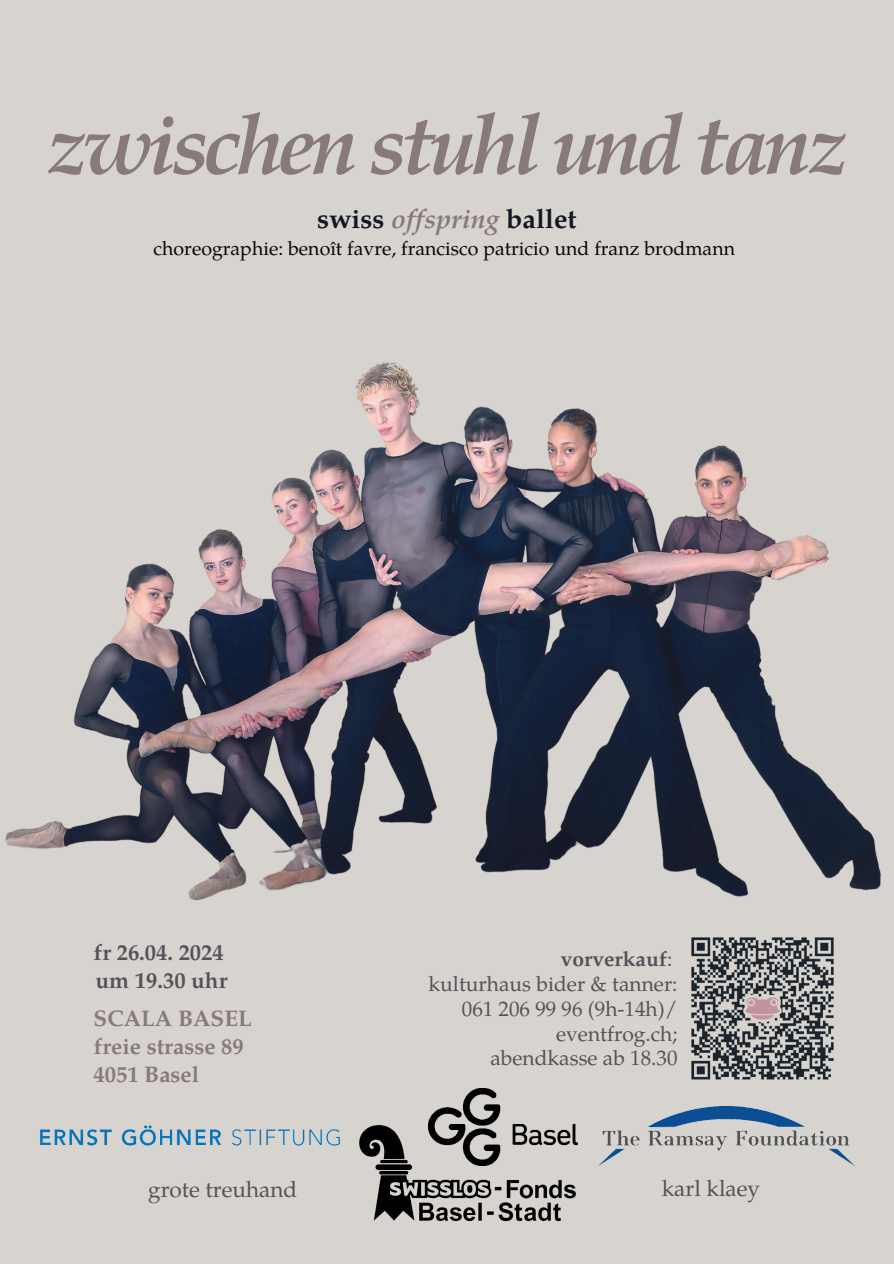
<style>
.page{position:relative;width:894px;height:1264px;background:#fff}
.page>*{position:absolute;margin:0;border:0;box-sizing:border-box;transform-origin:0 0}
.t1{font:italic 700 84.6px "Te X Gyre Pagella";letter-spacing:-.06em;color:#887a78}
.t2{font:700 27px "Te X Gyre Pagella";color:#131721}
.t3{font:700 22.5px/28.2px "Te X Gyre Pagella";color:#887a78}
.t4{font:22.5px "Te X Gyre Pagella";color:#595059}
.t5{font:700 22.5px/28.2px "Te X Gyre Pagella";color:#595059}
.t6{font:21px/24.8px "Te X Gyre Pagella";color:#595059;text-align:right}
.t7{font:19.5px "Te X Gyre Pagella";color:#080704}
.s1{font-style:italic;color:#887a78}
.s2{font-weight:700}
</style>
<div class="page">
<img style="left:0;top:0;width:892px;height:1263px">
<img style="left:349px;top:1106px;width:242px;height:128px">
<img style="left:30px;top:1120px;width:319px;height:30px">
<img style="left:598px;top:1106px;width:255px;height:59px">
<img style="left:686px;top:932px;width:152px;height:152px">
<img style="left:428px;top:1088px;width:149px;height:77px">
<h1 class="t1" style="left:45px;top:79px;width:804px">zwischen stuhl und tanz</h1>
<p class="t2" style="left:317px;top:198px;width:261px">swiss <span class="s1">offspring</span> ballet</p>
<p class="t7" style="left:154px;top:234px;width:582px">choreographie: benoît favre, francisco patricio und franz brodmann</p>
<p class="t5" style="left:94px;top:936px;width:135px">fr 26.04. 2024 um 19.30 uhr</p>
<p class="t3" style="left:94px;top:1002px;width:160px">SCALA BASEL freie strasse 89<br>4051 Basel</p>
<p class="t6" style="left:428px;top:945px;width:250px"><span class="s2">vorverkauf</span>:<br>kulturhaus bider &amp; tanner:<br>061 206 99 96 (9h-14h)/ eventfrog.ch;<br>abendkasse ab 18.30</p>
<p class="t4" style="left:148px;top:1171px;width:151px">grote treuhand</p>
<p class="t4" style="left:661px;top:1170px;width:100px">karl klaey</p>
</div>
